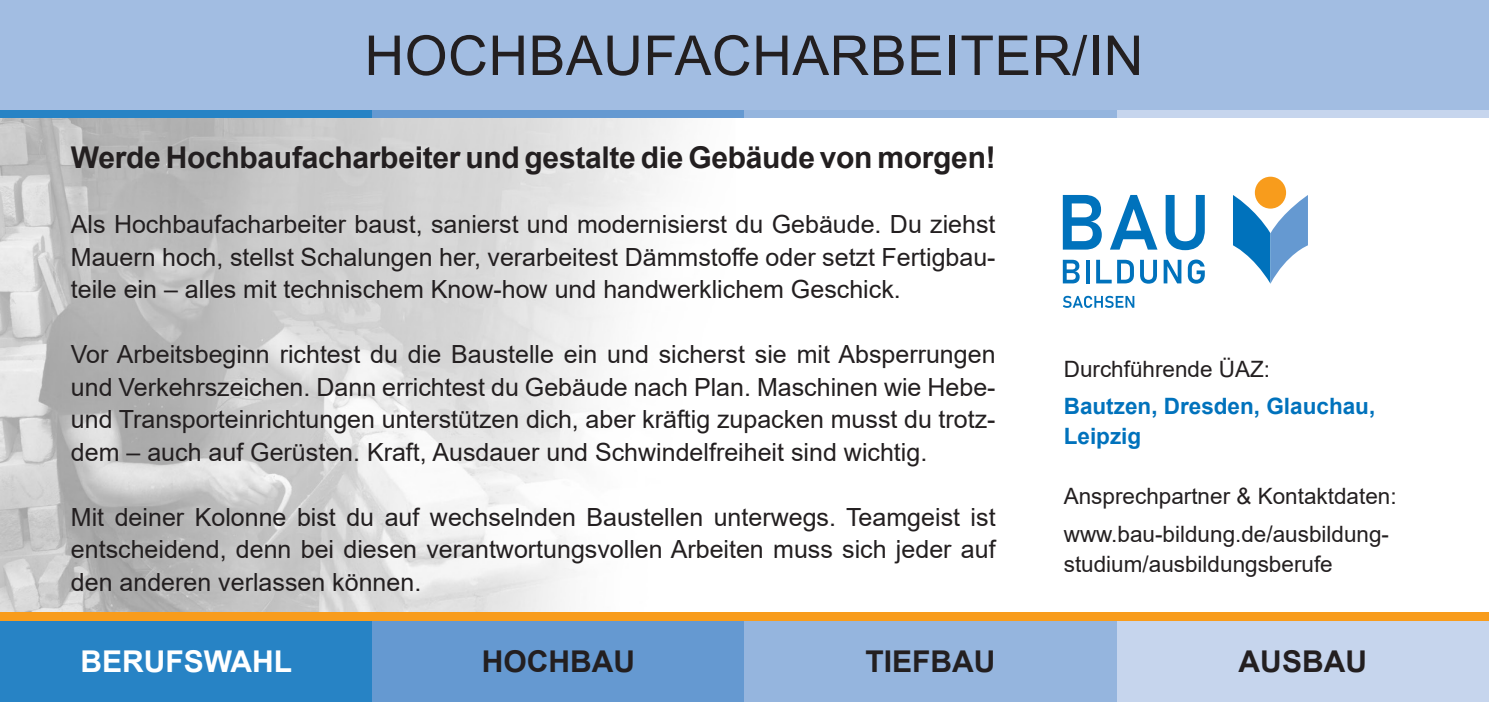
<style>
.page{position:relative;width:1489px;height:702px;background:#fff}
.page>*{position:absolute;margin:0;border:0;box-sizing:border-box;transform-origin:0 0}
.t1{font:55px "Arial";letter-spacing:.01em;color:#231f20}
.t2{font:700 30px "Arial";letter-spacing:-.01em;color:#231f20}
.t3{font:700 30px "Arial";color:#fff}
.t4{font:25px/32.5px "Arial";color:#231f20;text-align:justify}
.t5{font:22.5px/37px "Arial";color:#231f20}
.t6{font:700 22.5px/30px "Arial";color:#0072bc}
</style>
<div class="page">
<div style="left:0;top:0;width:1488px;height:110px;background:#a2bde2"></div>
<div style="left:0;top:110px;width:372px;height:9px;background:#2783c5"></div>
<div style="left:372px;top:110px;width:372px;height:9px;background:#6599d1"></div>
<div style="left:744px;top:110px;width:372px;height:9px;background:#95b5de"></div>
<div style="left:1116px;top:110px;width:372px;height:9px;background:#c6d5ed"></div>
<div style="left:0;top:620px;width:372px;height:82px;background:#2783c5"></div>
<div style="left:372px;top:620px;width:372px;height:82px;background:#6599d1"></div>
<div style="left:744px;top:620px;width:372px;height:82px;background:#95b5de"></div>
<div style="left:1116px;top:620px;width:372px;height:82px;background:#c6d5ed"></div>
<div style="left:0;top:611px;width:1488px;height:9px;background:#f89c1c"></div>
<img style="left:0;top:119px;width:1308px;height:492px">
<svg style="left:1232px;top:195px;width:75px;height:89px"></svg>
<div style="left:1254px;top:177px;width:31px;height:31px;background:#f89c1c;border-radius:50%"></div>
<svg style="left:1062px;top:195px;width:39px;height:54px"></svg>
<svg style="left:1109px;top:195px;width:48px;height:54px"></svg>
<svg style="left:1165px;top:195px;width:39px;height:55px"></svg>
<svg style="left:1062px;top:260px;width:17px;height:23px"></svg>
<svg style="left:1085px;top:260px;width:4px;height:23px"></svg>
<svg style="left:1096px;top:260px;width:15px;height:23px"></svg>
<svg style="left:1139px;top:260px;width:17px;height:24px"></svg>
<svg style="left:1117px;top:260px;width:16px;height:23px"></svg>
<svg style="left:1163px;top:260px;width:18px;height:23px"></svg>
<svg style="left:1187px;top:259px;width:17px;height:25px"></svg>
<svg style="left:1062px;top:296px;width:72px;height:12px"></svg>
<h1 class="t1" style="left:364px;top:18px;width:780px">HOCHBAUFACHARBEITER/IN</h1>
<p class="t2" style="left:71px;top:136px;width:926px">Werde Hochbaufacharbeiter und gestalte die Gebäude von morgen!</p>
<p class="t4" style="left:71px;top:208px;width:926px">Als Hochbaufacharbeiter baust, sanierst und modernisierst du Gebäude. Du ziehst Mauern hoch, stellst Schalungen her, verarbeitest Dämmstoffe oder setzt Fertigbau&shy;teile ein – alles mit technischem Know-how und handwerklichem Geschick.</p>
<p class="t4" style="left:71px;top:338px;width:926px">Vor Arbeitsbeginn richtest du die Baustelle ein und sicherst sie mit Absperrungen und Verkehrszeichen. Dann errichtest du Gebäude nach Plan. Maschinen wie Hebe&shy;und Transporteinrichtungen unterstützen dich, aber kräftig zupacken musst du trotz&shy;dem – auch auf Gerüsten. Kraft, Ausdauer und Schwindelfreiheit sind wichtig.</p>
<p class="t4" style="left:71px;top:500px;width:926px">Mit deiner Kolonne bist du auf wechselnden Baustellen unterwegs. Teamgeist ist entscheidend, denn bei diesen verantwortungsvollen Arbeiten muss sich jeder auf den anderen verlassen können.</p>
<p class="t5" style="left:1063px;top:351px;width:208px">Durchführende ÜAZ:</p>
<p class="t6" style="left:1063px;top:392px;width:313px">Bautzen, Dresden, Glauchau,<br>Leipzig</p>
<p class="t5" style="left:1063px;top:478px;width:334px">Ansprechpartner &amp; Kontaktdaten: www.bau-bildung.de/ausbildung-</p>
<p class="t5" style="left:1063px;top:545px;width:270px">studium/ausbildungsberufe</p>
<p class="t3" style="left:80px;top:640px;width:213px">BERUFSWAHL</p>
<p class="t2" style="left:481px;top:640px;width:155px">HOCHBAU</p>
<p class="t2" style="left:865px;top:640px;width:131px">TIEFBAU</p>
<p class="t2" style="left:1238px;top:640px;width:130px">AUSBAU</p>
</div>
